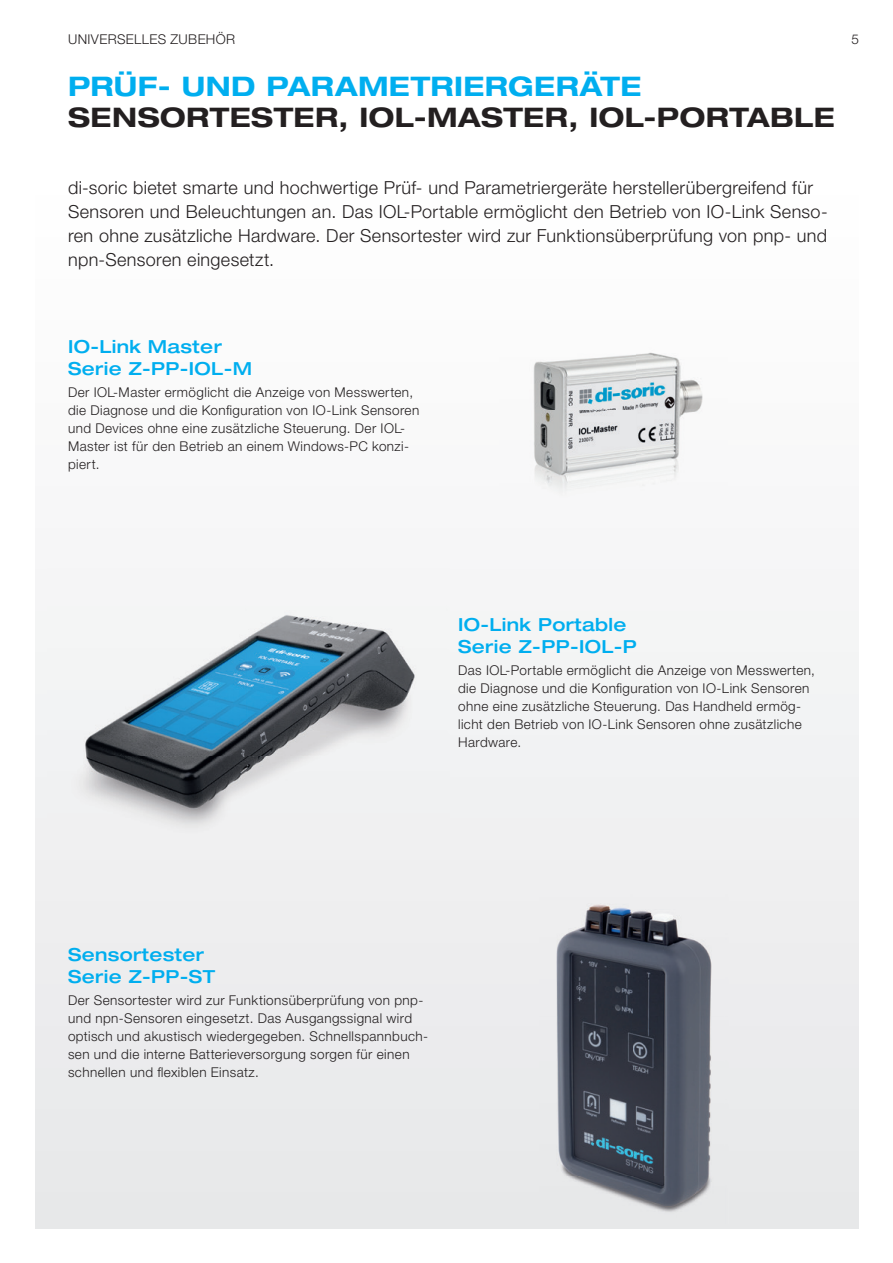
<style>
.page{position:relative;width:893px;height:1263px;background:#fff}
.page>*{position:absolute;margin:0;border:0;box-sizing:border-box;transform-origin:0 0}
.t1{font:700 expanded 27px "Helvetica Neue LTW1 G";letter-spacing:.015em;color:#231f20}
.t2{font:700 expanded 27px "Helvetica Neue LTW1 G";letter-spacing:.015em;color:#00aeef}
.t3{font:300 18px/24px "Helvetica Neue LTW1 G";letter-spacing:.02em;color:#231f20}
.t4{font:500 expanded 18px/21.6px "Helvetica Neue LTW1 G";letter-spacing:.02em;color:#00aeef}
.t5{font:300 13.5px/18px "Helvetica Neue LTW1 G";letter-spacing:.03em;color:#231f20}
</style>
<div class="page">
<div style="left:35px;top:607px;width:824px;height:622px;background:#ededee"></div>
<img style="left:539px;top:892px;width:189px;height:332px">
<img style="left:533px;top:352px;width:170px;height:144px">
<img style="left:47px;top:605px;width:402px;height:245px">
<p class="t5" style="left:68px;top:30px;width:169px">UNIVERSELLES ZUBEHÖR</p>
<p class="t5" style="left:851px;top:30px;width:9px">5</p>
<h1 class="t2" style="left:68px;top:68px;width:575px">PRÜF- UND PARAMETRIERGERÄTE</h1>
<h1 class="t1" style="left:68px;top:100px;width:768px">SENSORTESTER, IOL-MASTER, IOL-PORTABLE</h1>
<p class="t3" style="left:68px;top:176px;width:761px">di-soric bietet smarte und hochwertige Prüf- und Parametriergeräte herstellerübergreifend für Sensoren und Beleuchtungen an. Das IOL-Portable ermöglicht den Betrieb von IO-Link Senso&shy;ren ohne zusätzliche Hardware. Der Sensortester wird zur Funktionsüberprüfung von pnp- und npn-Sensoren eingesetzt.</p>
<h2 class="t4" style="left:68px;top:335px;width:185px">IO-Link Master<br>Serie Z-PP-IOL-M</h2>
<p class="t5" style="left:68px;top:383px;width:353px">Der IOL-Master ermöglicht die Anzeige von Messwerten, die Diagnose und die Konfiguration von IO-Link Sensoren und Devices ohne eine zusätzliche Steuerung. Der IOL-Master ist für den Betrieb an einem Windows-PC konzi&shy;piert.</p>
<h2 class="t4" style="left:458px;top:613px;width:180px">IO-Link Portable<br>Serie Z-PP-IOL-P</h2>
<p class="t5" style="left:458px;top:661px;width:358px">Das IOL-Portable ermöglicht die Anzeige von Messwerten, die Diagnose und die Konfiguration von IO-Link Sensoren ohne eine zusätzliche Steuerung. Das Handheld ermög&shy;licht den Betrieb von IO-Link Sensoren ohne zusätzliche Hardware.</p>
<h2 class="t4" style="left:68px;top:943px;width:148px">Sensortester<br>Serie Z-PP-ST</h2>
<p class="t5" style="left:68px;top:991px;width:362px">Der Sensortester wird zur Funktionsüberprüfung von pnp&shy;und npn-Sensoren eingesetzt. Das Ausgangssignal wird optisch und akustisch wiedergegeben. Schnellspannbuch&shy;sen und die interne Batterieversorgung sorgen für einen schnellen und flexiblen Einsatz.</p>
</div>
